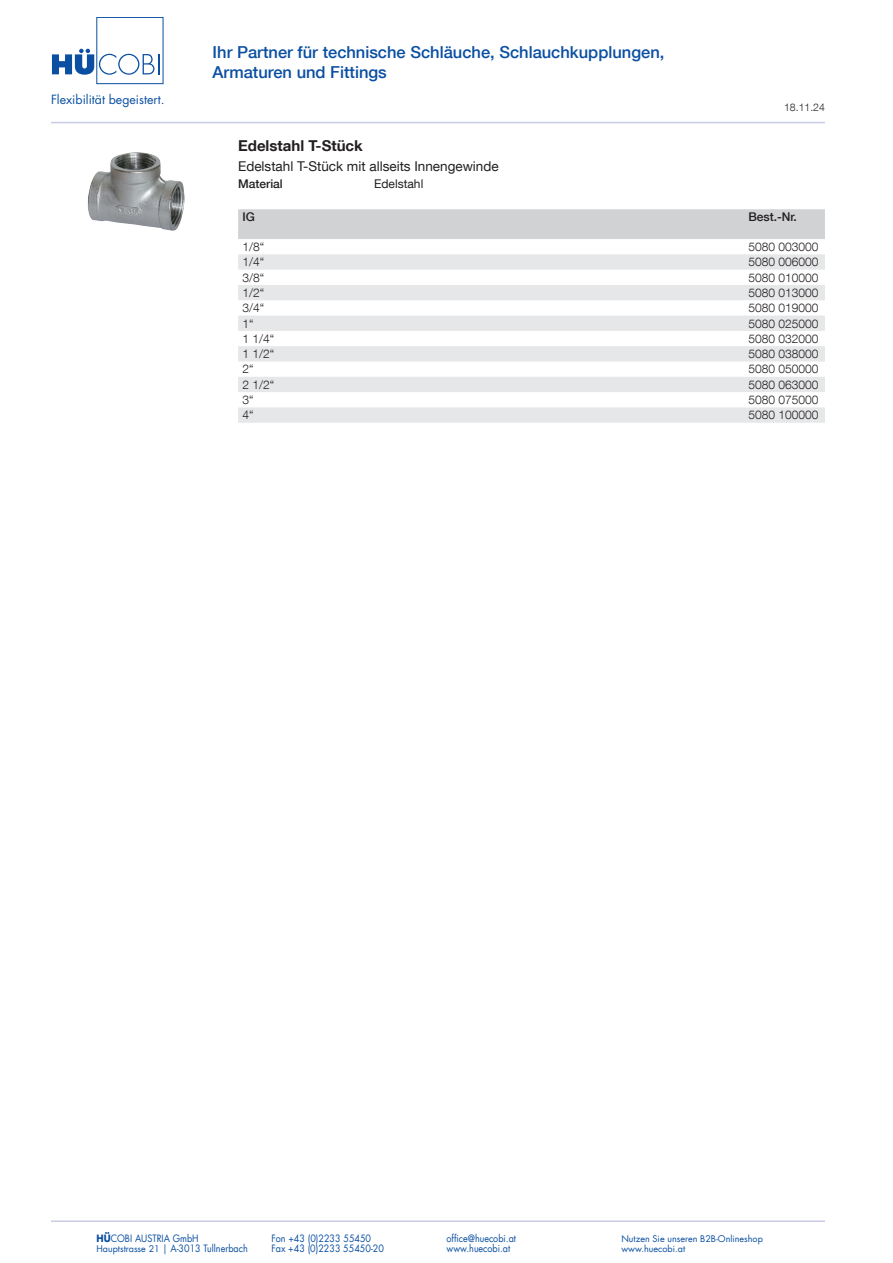
<style>
.page{position:relative;width:893px;height:1263px;background:#fff}
.page>*{position:absolute;margin:0;border:0;box-sizing:border-box;transform-origin:0 0}
.t1{font:500 16.5px/19.8px "Helvetica Neue LT Com";color:#0a4fa2}
.t2{font:700 15px "Helvetica Neue LT Com";color:#231f20}
.t3{font:13.5px "Helvetica Neue LT Com";color:#231f20}
.t4{font:12.3px "Futura LT";color:#0a4fa2}
.t5{font:300 12px "Helvetica Neue LT Com";color:#231f20}
.t6{font:500 12px "Helvetica Neue LT Com";color:#231f20}
.t7{font:12px "Helvetica Neue LT Com";color:#231f20}
.t8{font:300 10.5px "Helvetica Neue LT Com";color:#231f20}
.t9{font:9.9px "Futura LT";color:#0a4fa2;scale:.91 1}
.t10{font:9px "Futura LT";color:#0a4fa2}
.s1{font-weight:700}
.s2{font-size:9px}
</style>
<div class="page">
<hr style="left:51px;top:122px;width:774px;height:1px;background:#c7cbe6">
<hr style="left:51px;top:1220px;width:774px;height:2px;background:#c7cbe6">
<div style="left:96px;top:17px;width:67px;height:67px;border:1px solid #0a4fa2"></div>
<svg style="left:52px;top:49px;width:108px;height:26px"></svg>
<div style="left:238px;top:209px;width:587px;height:30px;background:#d1d2d4"></div>
<svg style="left:238px;top:254px;width:587px;height:169px;fill:#e6e7e9"></svg>
<img style="left:87px;top:152px;width:98px;height:79px">
<p class="t4" style="left:51px;top:91px;width:115px">Flexibilität begeistert.</p>
<h1 class="t1" style="left:213px;top:42px;width:453px">Ihr Partner für technische Schläuche, Schlauchkupplungen,<br>Armaturen und Fittings</h1>
<p class="t8" style="left:784px;top:101px;width:42px">18.11.24</p>
<p class="t2" style="left:238px;top:136px;width:126px">Edelstahl T-Stück</p>
<p class="t3" style="left:238px;top:158px;width:262px">Edelstahl T-Stück mit allseits Innengewinde</p>
<p class="t6" style="left:238px;top:177px;width:46px">Material</p>
<p class="t7" style="left:374px;top:176px;width:51px">Edelstahl</p>
<p class="t6" style="left:242px;top:210px;width:14px">IG</p>
<p class="t6" style="left:748px;top:210px;width:50px">Best.-Nr.</p>
<p class="t5" style="left:242px;top:239px;width:23px">1/8“</p>
<p class="t5" style="left:748px;top:239px;width:72px">5080 003000</p>
<p class="t5" style="left:242px;top:255px;width:23px">1/4“</p>
<p class="t5" style="left:748px;top:255px;width:72px">5080 006000</p>
<p class="t5" style="left:242px;top:270px;width:23px">3/8“</p>
<p class="t5" style="left:748px;top:270px;width:72px">5080 010000</p>
<p class="t5" style="left:242px;top:285px;width:23px">1/2“</p>
<p class="t5" style="left:748px;top:285px;width:72px">5080 013000</p>
<p class="t5" style="left:242px;top:301px;width:23px">3/4“</p>
<p class="t5" style="left:748px;top:301px;width:72px">5080 019000</p>
<p class="t5" style="left:242px;top:316px;width:13px">1“</p>
<p class="t5" style="left:748px;top:316px;width:72px">5080 025000</p>
<p class="t5" style="left:242px;top:331px;width:33px">1 1/4“</p>
<p class="t5" style="left:748px;top:331px;width:72px">5080 032000</p>
<p class="t5" style="left:242px;top:347px;width:33px">1 1/2“</p>
<p class="t5" style="left:748px;top:347px;width:72px">5080 038000</p>
<p class="t5" style="left:242px;top:362px;width:13px">2“</p>
<p class="t5" style="left:748px;top:362px;width:72px">5080 050000</p>
<p class="t5" style="left:242px;top:377px;width:33px">2 1/2“</p>
<p class="t5" style="left:748px;top:377px;width:72px">5080 063000</p>
<p class="t5" style="left:242px;top:392px;width:13px">3“</p>
<p class="t5" style="left:748px;top:392px;width:72px">5080 075000</p>
<p class="t5" style="left:242px;top:408px;width:13px">4“</p>
<p class="t5" style="left:748px;top:408px;width:72px">5080 100000</p>
<p class="t9" style="left:97px;top:1232px;width:114px"><span class="s1">HÜ</span>COBI AUSTRIA GmbH</p>
<p class="t9" style="left:271px;top:1232px;width:111px">Fon +43 (0)2233 55450</p>
<p class="t9" style="left:446px;top:1232px;width:78px">office@huecobi.at</p>
<p class="t10" style="left:621px;top:1233px;width:143px">Nutzen Sie unseren B2B-Onlineshop</p>
<p class="t9" style="left:97px;top:1242px;width:168px"><span class="s2">Hauptstrasse 21</span> | A-3013 Tullnerbach</p>
<p class="t9" style="left:271px;top:1242px;width:125px">Fax +43 (0)2233 55450-20</p>
<p class="t9" style="left:446px;top:1242px;width:72px">www.huecobi.at</p>
<p class="t10" style="left:621px;top:1243px;width:65px">www.huecobi.at</p>
</div>
